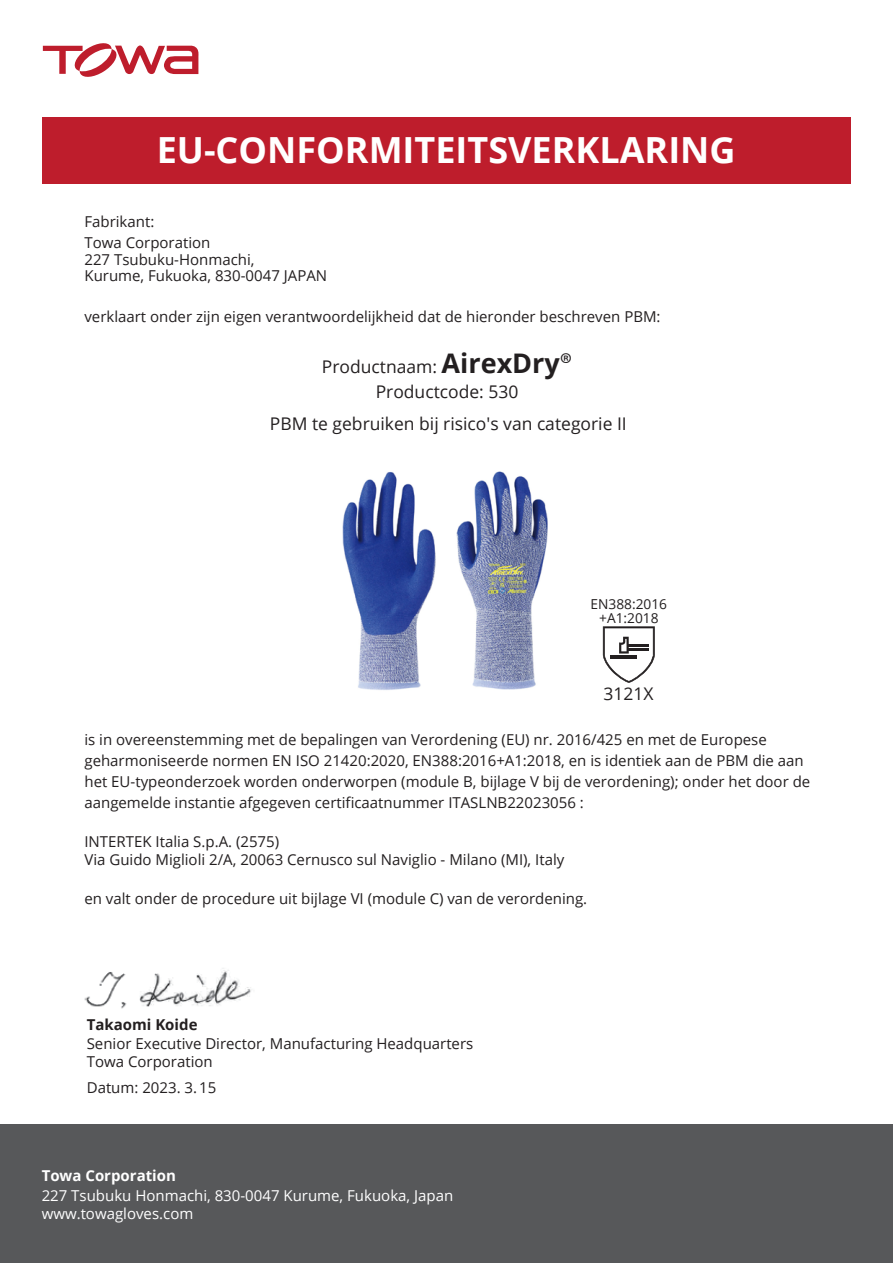
<style>
.page{position:relative;width:893px;height:1263px;background:#fff}
.page>*{position:absolute;margin:0;border:0;box-sizing:border-box;transform-origin:0 0}
.t1{font:700 36px "Open Sans";color:#fff}
.t2{font:17.55px/24.9px "Open Sans";color:#231f20;text-align:center}
.t3{font:17.4px "Open Sans";color:#231f20}
.t4{font:15px/21px "Open Sans";color:#231f20}
.t5{font:15px/18px "Open Sans";color:#fff}
.t6{font:700 15px "Open Sans";color:#fff}
.t7{font:700 15px "Open Sans";color:#231f20}
.t8{font:13.65px/13.6px "Open Sans";color:#231f20;text-align:center}
.s1{font-weight:700;font-size:27px}
.s2{font-family:"Koz Go Pr 6 N";font-size:27px}
</style>
<div class="page">
<img style="left:84px;top:968px;width:167px;height:41px">
<div style="left:43px;top:117px;width:807px;height:67px;background:#be1d2c"></div>
<svg style="left:43px;top:43px;width:156px;height:34px"></svg>
<div style="left:0;top:1125px;width:893px;height:138px;background:#57585a"></div>
<svg style="left:603px;top:626px;width:52px;height:57px"></svg>
<hr style="left:627px;top:645px;width:21px;height:2px;background:#231f20">
<hr style="left:627px;top:648px;width:21px;height:2px;background:#231f20">
<img style="left:342px;top:471px;width:206px;height:219px">
<h1 class="t1" style="left:157px;top:125px;width:580px">EU-CONFORMITEITSVERKLARING</h1>
<p class="t4" style="left:84px;top:211px;width:127px">Fabrikant:<br>Towa Corporation</p>
<p class="t4" style="left:84px;top:251px;width:244px;line-height:16.5px">227 Tsubuku-Honmachi,<br>Kurume, Fukuoka, 830-0047 JAPAN</p>
<p class="t4" style="left:84px;top:306px;width:578px">verklaart onder zijn eigen verantwoordelijkheid dat de hieronder beschreven PBM:</p>
<p class="t2" style="left:322px;top:354px;width:252px">Productnaam: <span class="s1">AirexDry</span><span class="s2">®<br></span>Productcode: 530</p>
<p class="t2" style="left:270px;top:410px;width:358px">PBM te gebruiken bij risico's van categorie II</p>
<p class="t8" style="left:591px;top:597px;width:78px">EN388:2016 +A1:2018</p>
<p class="t3" style="left:604px;top:681px;width:51px">3121X</p>
<p class="t4" style="left:84px;top:728px;width:727px">is in overeenstemming met de bepalingen van Verordening (EU) nr. 2016/425 en met de Europese geharmoniseerde normen EN ISO 21420:2020, EN388:2016+A1:2018, en is identiek aan de PBM die aan het EU-typeonderzoek worden onderworpen (module B, bijlage V bij de verordening); onder het door de aangemelde instantie afgegeven certificaatnummer ITASLNB22023056 :</p>
<p class="t4" style="left:84px;top:832px;width:481px;line-height:18px">INTERTEK Italia S.p.A. (2575)<br>Via Guido Miglioli 2/A, 20063 Cernusco sul Naviglio - Milano (MI), Italy</p>
<p class="t4" style="left:84px;top:887px;width:504px">en valt onder de procedure uit bijlage VI (module C) van de verordening.</p>
<p class="t7" style="left:87px;top:1014px;width:112px">Takaomi Koide</p>
<p class="t4" style="left:87px;top:1034px;width:388px;line-height:18px">Senior Executive Director, Manufacturing Headquarters<br>Towa Corporation</p>
<p class="t4" style="left:87px;top:1076px;width:131px">Datum: 2023. 3.15</p>
<p class="t6" style="left:42px;top:1165px;width:136px">Towa Corporation</p>
<p class="t5" style="left:42px;top:1186px;width:413px">227 Tsubuku Honmachi, 830-0047 Kurume, Fukuoka, Japan www.towagloves.com</p>
</div>
